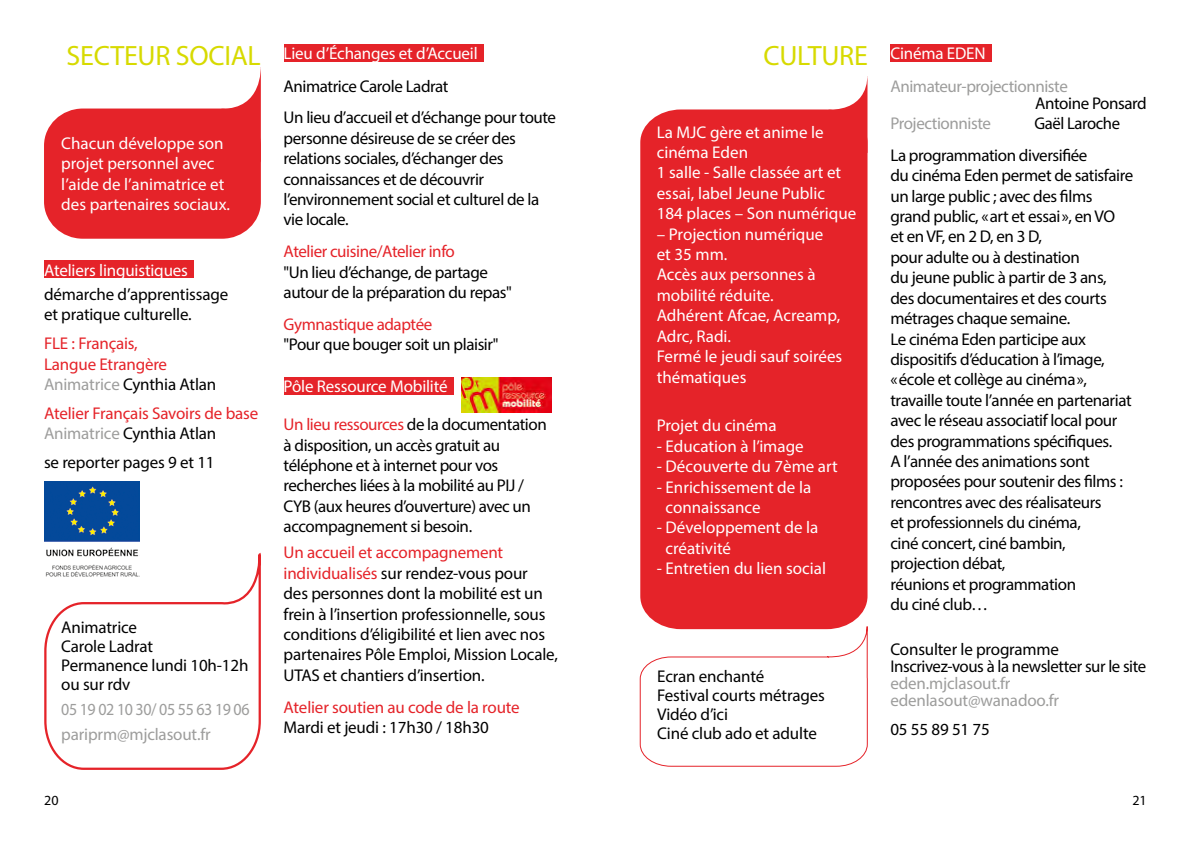
<style>
.page{position:relative;width:1191px;height:851px;background:#fff}
.page>*{position:absolute;margin:0;border:0;box-sizing:border-box;transform-origin:0 0}
.t1{font:28px "Myriad Pro";letter-spacing:-.01em;color:#d7da00}
.t2{font:17px/20.4px "Myriad Pro";letter-spacing:-.025em;color:#000}
.t3{font:17px/20.4px "Myriad Pro";color:#fff}
.t4{font:17px/20.4px "Myriad Pro";letter-spacing:-.01em;color:#e52329}
.t5{font:17px/17px "Myriad Pro";letter-spacing:-.015em;color:#9d9d9c}
.t6{font:17px/24.6px "Myriad Pro";letter-spacing:-.015em;color:#9d9d9c;scale:.94 1}
.t7{font:14px "Myriad Pro";color:#000}
.s1{color:#e52329}
.s2{color:#9d9d9c}
.s3{color:#000}
</style>
<div class="page">
<svg style="left:229px;top:67px;width:32px;height:73px"></svg>
<div style="left:44px;top:108px;width:217px;height:131px;background:#e52329;border-radius:38px"></div>
<svg style="left:44px;top:552px;width:217px;height:218px"></svg>
<svg style="left:839px;top:76px;width:29px;height:77px"></svg>
<div style="left:640px;top:109px;width:227px;height:516px;background:#e52329"></div>
<svg style="left:639px;top:625px;width:229px;height:142px"></svg>
<div style="left:44px;top:261px;width:150px;height:17px;background:#e52329"></div>
<div style="left:283px;top:44px;width:200px;height:17px;background:#e52329"></div>
<div style="left:283px;top:377px;width:170px;height:17px;background:#e52329"></div>
<div style="left:890px;top:44px;width:101px;height:17px;background:#e52329"></div>
<img style="left:44px;top:481px;width:96px;height:96px">
<img style="left:462px;top:377px;width:89px;height:36px">
<p class="t3" style="left:283px;top:43px;width:196px">Lieu d’Échanges et d’Accueil</p>
<p class="t2" style="left:283px;top:70px;width:274px;line-height:31.8px">Animatrice Carole Ladrat<br>Un lieu d’accueil et d’échange pour toute</p>
<p class="t2" style="left:283px;top:128px;width:257px">personne désireuse de se créer des relations sociales, d’échanger des connaissances et de découvrir l’environnement social et culturel de la vie locale.</p>
<p class="t4" style="left:283px;top:241px;width:173px">Atelier cuisine/Atelier info</p>
<p class="t2" style="left:283px;top:261px;width:230px">"Un lieu d’échange, de partage autour de la préparation du repas"</p>
<p class="t4" style="left:283px;top:313px;width:150px">Gymnastique adaptée</p>
<p class="t2" style="left:283px;top:334px;width:216px">"Pour que bouger soit un plaisir"</p>
<p class="t3" style="left:283px;top:375px;width:166px">Pôle Ressource Mobilité</p>
<p class="t2" style="left:283px;top:414px;width:265px"><span class="s1">Un lieu ressources</span> de la documentation à disposition, un accès gratuit au téléphone et à internet pour vos recherches liées à la mobilité au PIJ / CYB (aux heures d’ouverture) avec un accompagnement si besoin.</p>
<p class="t2" style="left:283px;top:542px;width:276px"><span class="s1">Un accueil et accompagnement individualisés</span> sur rendez-vous pour<br>des personnes dont la mobilité est un frein à l’insertion professionnelle, sous conditions d’éligibilité et lien avec nos partenaires Pôle Emploi, Mission Locale, UTAS et chantiers d’insertion.</p>
<p class="t4" style="left:283px;top:696px;width:238px">Atelier soutien au code de la route</p>
<p class="t2" style="left:283px;top:716px;width:207px">Mardi et jeudi : 17h30 / 18h30</p>
<h1 class="t1" style="left:67px;top:39px;width:196px">SECTEUR SOCIAL</h1>
<h1 class="t1" style="left:763px;top:39px;width:106px">CULTURE</h1>
<p class="t3" style="left:61px;top:133px;width:170px">Chacun développe son projet personnel avec l’aide de l’animatrice et des partenaires sociaux.</p>
<p class="t3" style="left:657px;top:121px;width:201px">La MJC gère et anime le cinéma Eden<br>1 salle - Salle classée art et essai, label Jeune Public<br>184 places – Son numérique</p>
<p class="t3" style="left:657px;top:223px;width:187px">– Projection numérique<br>et 35 mm.<br>Accès aux personnes à mobilité réduite.<br>Adhérent Afcae, Acreamp,<br>Adrc, Radi.<br>Fermé le jeudi sauf soirées thématiques</p>
<p class="t3" style="left:657px;top:415px;width:121px">Projet du cinéma</p>
<p class="t3" style="left:657px;top:435px;width:148px">- Education à l’image</p>
<p class="t3" style="left:657px;top:456px;width:182px">- Découverte du 7ème art</p>
<p class="t3" style="left:665px;top:476px;width:147px;text-indent:-9px">- Enrichissement de la connaissance</p>
<p class="t3" style="left:665px;top:517px;width:154px;text-indent:-9px">- Développement de la créativité</p>
<p class="t3" style="left:657px;top:558px;width:171px">- Entretien du lien social</p>
<p class="t3" style="left:44px;top:259px;width:145px">Ateliers linguistiques</p>
<p class="t2" style="left:44px;top:283px;width:186px">démarche d’apprentissage et pratique culturelle.</p>
<p class="t4" style="left:44px;top:333px;width:174px">FLE : Français,<br>Langue Etrangère<br><span class="s2">Animatrice</span> <span class="s3">Cynthia Atlan</span></p>
<p class="t4" style="left:44px;top:402px;width:216px">Atelier Français Savoirs de base<br><span class="s2">Animatrice</span> <span class="s3">Cynthia Atlan</span></p>
<p class="t2" style="left:44px;top:452px;width:172px">se reporter pages 9 et 11</p>
<p class="t2" style="left:61px;top:617px;width:189px;line-height:19px">Animatrice<br>Carole Ladrat<br>Permanence lundi 10h-12h ou sur rdv</p>
<p class="t6" style="left:61px;top:696px;width:202px">05 19 02 10 30/ 05 55 63 19 06 pariprm@mjclasout.fr</p>
<p class="t2" style="left:657px;top:666px;width:169px;line-height:19px">Ecran enchanté<br>Festival courts métrages<br>Vidéo d’ici<br>Ciné club ado et adulte</p>
<p class="t3" style="left:890px;top:43px;width:97px">Cinéma EDEN</p>
<p class="t5" style="left:890px;top:77px;width:179px">Animateur-projectionniste</p>
<p class="t2" style="left:1035px;top:92px;width:113px">Antoine Ponsard</p>
<p class="t5" style="left:890px;top:114px;width:102px">Projectionniste</p>
<p class="t2" style="left:890px;top:107px;width:231px;line-height:31.8px;text-indent:144px">Gaël Laroche<br>La programmation diversifiée</p>
<p class="t2" style="left:890px;top:165px;width:244px">du cinéma Eden permet de satisfaire un large public ; avec des films grand public, «art et essai», en VO<br>et en VF, en 2 D, en 3 D,<br>pour adulte ou à destination<br>du jeune public à partir de 3 ans, des documentaires et des courts métrages chaque semaine.<br>Le cinéma Eden participe aux dispositifs d’éducation à l’image, «école et collège au cinéma», travaille toute l’année en partenariat avec le réseau associatif local pour des programmations spécifiques.<br>A l’année des animations sont proposées pour soutenir des films : rencontres avec des réalisateurs<br>et professionnels du cinéma,<br>ciné concert, ciné bambin, projection débat,<br>réunions et programmation<br>du ciné club…</p>
<p class="t2" style="left:890px;top:640px;width:257px;line-height:17px">Consulter le programme<br>Inscrivez-vous à la newsletter sur le site</p>
<p class="t5" style="left:890px;top:674px;width:170px">eden.mjclasout.fr edenlasout@wanadoo.fr</p>
<p class="t2" style="left:890px;top:718px;width:101px">05 55 89 51 75</p>
<p class="t7" style="left:44px;top:791px;width:16px">20</p>
<p class="t7" style="left:1132px;top:791px;width:16px">21</p>
</div>
